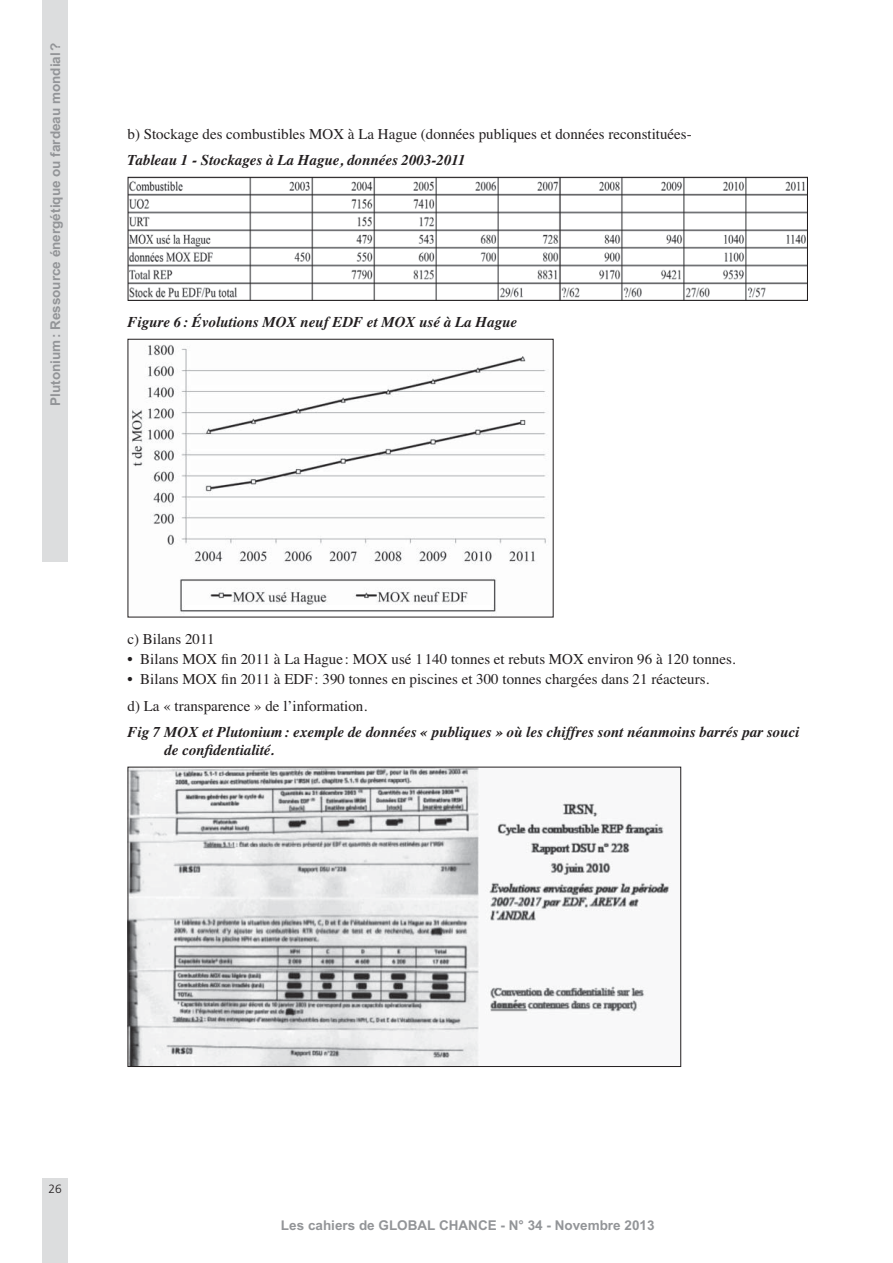
<style>
.page{position:relative;width:893px;height:1263px;background:#fff}
.page>*{position:absolute;margin:0;border:0;box-sizing:border-box;transform-origin:0 0}
.t1{font:15px/26.5px "Times";color:#231f20}
.t2{font:italic 700 15px/18px "Times";color:#231f20}
.t3{font:700 13.5px "Arial";color:#939598}
.t4{font:300 12px "Frutiger";color:#231f20}
</style>
<div class="page">
<div style="left:43px;top:1178px;width:25px;height:85px;background:#dcddde"></div>
<div style="left:43px;top:0;width:25px;height:561px;background:#dcddde"></div>
<img style="left:130px;top:179px;width:676px;height:120px">
<div style="left:128px;top:177px;width:680px;height:124px;border:1px solid #231f20"></div>
<img style="left:131px;top:344px;width:415px;height:268px">
<div style="left:128px;top:339px;width:426px;height:278px;border:1px solid #231f20"></div>
<img style="left:130px;top:769px;width:540px;height:296px">
<div style="left:128px;top:767px;width:553px;height:300px;border:1px solid #231f20"></div>
<p class="t3" style="left:48px;top:406px;width:365px;rotate:-90deg">Plutonium : Ressource énergétique ou fardeau mondial ?</p>
<p class="t1" style="left:128px;top:122px;width:566px">b) Stockage des combustibles MOX à La Hague (données publiques et données reconstituées-</p>
<p class="t2" style="left:128px;top:153px;width:340px">Tableau 1 - Stockages à La Hague, données 2003-2011</p>
<p class="t2" style="left:128px;top:315px;width:391px">Figure 6 : Évolutions MOX neuf EDF et MOX usé à La Hague</p>
<p class="t1" style="left:128px;top:627px;width:88px">c) Bilans 2011</p>
<p class="t1" style="left:128px;top:647px;width:609px">• Bilans MOX fin 2011 à La Hague : MOX usé 1 140 tonnes et rebuts MOX environ 96 à 120 tonnes.</p>
<p class="t1" style="left:128px;top:667px;width:583px">• Bilans MOX fin 2011 à EDF : 390 tonnes en piscines et 300 tonnes chargées dans 21 réacteurs. d) La « transparence » de l’information.</p>
<p class="t2" style="left:164px;top:724px;width:637px;text-indent:-37px">Fig 7 MOX et Plutonium : exemple de données « publiques » où les chiffres sont néanmoins barrés par souci de confidentialité.</p>
<p class="t4" style="left:49px;top:1184px;width:15px">26</p>
<p class="t3" style="left:281px;top:1218px;width:375px">Les cahiers de GLOBAL CHANCE - N° 34 - Novembre 2013</p>
</div>
